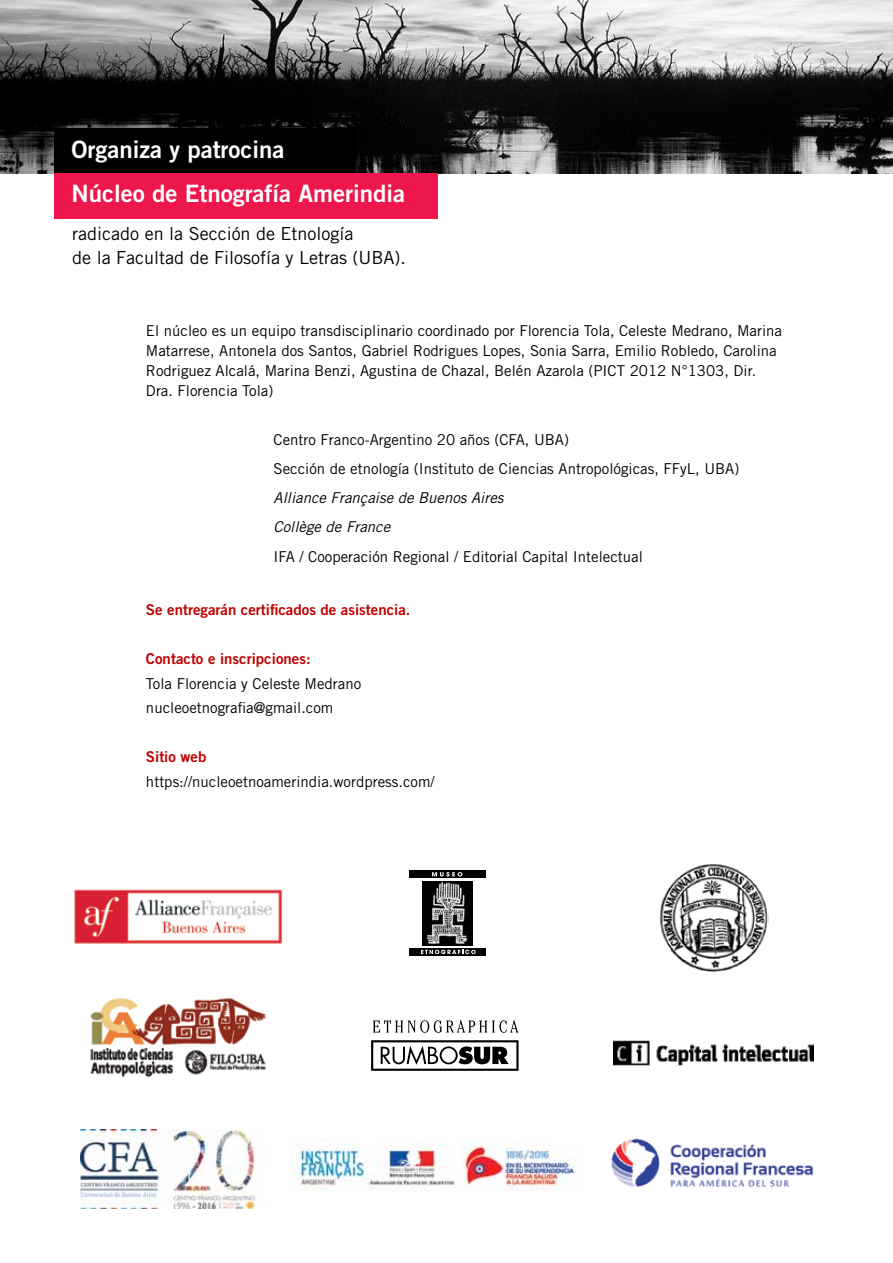
<style>
.page{position:relative;width:893px;height:1263px;background:#fff}
.page>*{position:absolute;margin:0;border:0;box-sizing:border-box;transform-origin:0 0}
.t1{font:24px/44.2px "Trade Gothic Bold Two";color:#fff}
.t2{font:18px/24px "Trade Gothic";color:#000}
.t3{font:15px/20.2px "Trade Gothic";color:#000}
.t4{font:15px "Trade Gothic Bold Two";color:#c00000}
.t5{font:italic 15px/28.8px "Trade Gothic";color:#000}
</style>
<div class="page">
<img style="left:0;top:0;width:893px;height:173px">
<img style="left:74px;top:889px;width:208px;height:55px">
<div style="left:409px;top:870px;width:76px;height:8px;background:#000"></div>
<svg style="left:409px;top:948px;width:76px;height:8px"></svg>
<svg style="left:432px;top:872px;width:30px;height:4px"></svg>
<svg style="left:421px;top:950px;width:55px;height:4px"></svg>
<img style="left:422px;top:881px;width:51px;height:64px">
<svg style="left:371px;top:1040px;width:148px;height:31px"></svg>
<svg style="left:373px;top:1020px;width:145px;height:13px"></svg>
<img style="left:614px;top:1040px;width:199px;height:26px">
<img style="left:295px;top:1138px;width:282px;height:53px">
<img style="left:660px;top:864px;width:109px;height:108px">
<img style="left:80px;top:1129px;width:178px;height:80px">
<img style="left:90px;top:997px;width:176px;height:80px">
<img style="left:611px;top:1138px;width:203px;height:50px">
<div style="left:54px;top:129px;width:302px;height:44px;background:#000"></div>
<div style="left:54px;top:173px;width:383px;height:45px;background:#ed174c"></div>
<h1 class="t1" style="left:71px;top:127px;width:335px">Organiza y patrocina<br>Núcleo de Etnografía Amerindia</h1>
<p class="t2" style="left:72px;top:221px;width:335px">radicado en la Sección de Etnología<br>de la Facultad de Filosofía y Letras (UBA).</p>
<p class="t3" style="left:146px;top:320px;width:638px">El núcleo es un equipo transdisciplinario coordinado por Florencia Tola, Celeste Medrano, Marina Matarrese, Antonela dos Santos, Gabriel Rodrigues Lopes, Sonia Sarra, Emilio Robledo, Carolina Rodriguez Alcalá, Marina Benzi, Agustina de Chazal, Belén Azarola (PICT 2012 N°1303, Dir.<br>Dra. Florencia Tola)</p>
<p class="t3" style="left:274px;top:425px;width:467px;line-height:28.8px">Centro Franco-Argentino 20 años (CFA, UBA)<br>Sección de etnología (Instituto de Ciencias Antropológicas, FFyL, UBA)</p>
<p class="t5" style="left:274px;top:483px;width:231px">Alliance Française de Buenos Aires<br>Collège de France</p>
<p class="t3" style="left:274px;top:546px;width:371px">IFA / Cooperación Regional / Editorial Capital Intelectual</p>
<p class="t4" style="left:146px;top:601px;width:266px">Se entregarán certificados de asistencia.</p>
<p class="t4" style="left:146px;top:650px;width:166px">Contacto e inscripciones:</p>
<p class="t3" style="left:146px;top:671px;width:217px;line-height:24.5px">Tola Florencia y Celeste Medrano nucleoetnografia@gmail.com</p>
<p class="t4" style="left:146px;top:748px;width:62px">Sitio web</p>
<p class="t3" style="left:146px;top:771px;width:290px">https://nucleoetnoamerindia.wordpress.com/</p>
</div>
